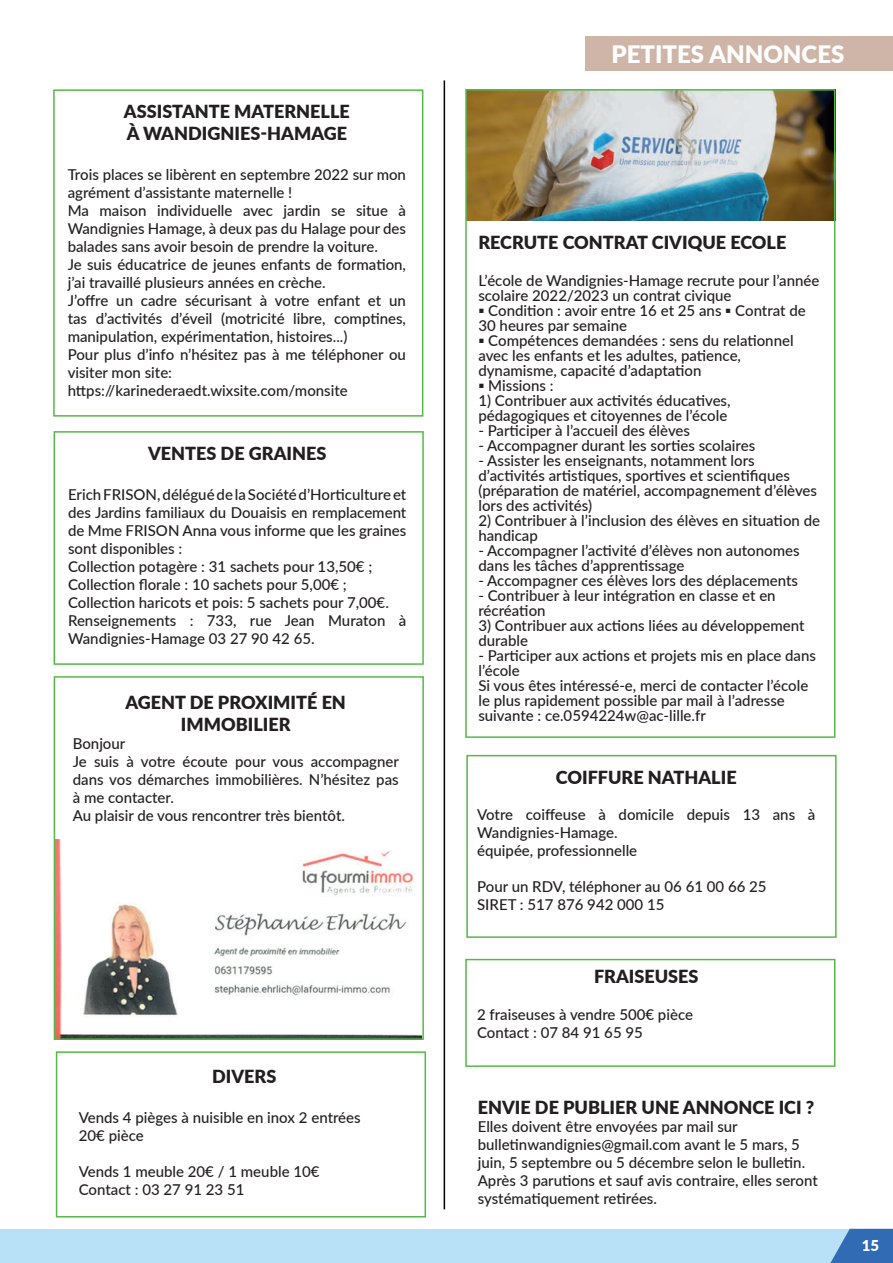
<style>
.page{position:relative;width:893px;height:1263px;background:#fff}
.page>*{position:absolute;margin:0;border:0;box-sizing:border-box;transform-origin:0 0}
.t1{font:900 24px "Lato";color:#fff}
.t2{font:900 18px/21.6px "Lato";color:#231f20}
.t3{font:500 15px/18px "Lato";color:#231f20}
.t4{font:900 15px "Lato";color:#fff}
</style>
<div class="page">
<div style="left:0;top:1228px;width:892px;height:34px;background:#b8e1f7"></div>
<img style="left:468px;top:92px;width:364px;height:129px">
<img style="left:57px;top:839px;width:363px;height:197px">
<div style="left:53px;top:89px;width:370px;height:327px;border:2px solid #56b947"></div>
<div style="left:465px;top:89px;width:370px;height:648px;border:2px solid #56b947"></div>
<div style="left:54px;top:431px;width:369px;height:233px;border:2px solid #56b947"></div>
<div style="left:466px;top:754px;width:370px;height:183px;border:2px solid #56b947"></div>
<div style="left:465px;top:958px;width:370px;height:108px;border:2px solid #56b947"></div>
<div style="left:56px;top:1051px;width:370px;height:166px;border:2px solid #56b947"></div>
<div style="left:54px;top:676px;width:369px;height:363px;border:2px solid #56b947"></div>
<div style="left:585px;top:37px;width:307px;height:34px;background:#cfb5a7"></div>
<hr style="left:443px;top:80px;width:2px;height:1128px;background:#000">
<svg style="left:823px;top:1228px;width:70px;height:35px"></svg>
<p class="t2" style="left:124px;top:100px;width:227px">ASSISTANTE MATERNELLE<br>À WANDIGNIES-HAMAGE</p>
<p class="t3" style="left:68px;top:164px;width:340px">Trois places se libèrent en septembre 2022 sur mon agrément d’assistante maternelle !<br>Ma maison individuelle avec jardin se situe à Wandignies Hamage, à deux pas du Halage pour des balades sans avoir besoin de prendre la voiture.<br>Je suis éducatrice de jeunes enfants de formation, j’ai travaillé plusieurs années en crèche.<br>J’offre un cadre sécurisant à votre enfant et un tas d’activités d’éveil (motricité libre, comptines, manipulation, expérimentation, histoires...)<br>Pour plus d’info n’hésitez pas à me téléphoner ou visiter mon site: https://karinederaedt.wixsite.com/monsite</p>
<p class="t2" style="left:148px;top:442px;width:180px">VENTES DE GRAINES</p>
<p class="t3" style="left:68px;top:484px;width:340px">Erich FRISON, délégué de la Société d’Horticulture et des Jardins familiaux du Douaisis en remplacement de Mme FRISON Anna vous informe que les graines sont disponibles :<br>Collection potagère : 31 sachets pour 13,50€ ; Collection florale : 10 sachets pour 5,00€ ; Collection haricots et pois: 5 sachets pour 7,00€.<br>Renseignements : 733, rue Jean Muraton à Wandignies-Hamage 03 27 90 42 65.</p>
<p class="t2" style="left:125px;top:690px;width:222px;text-align:center">AGENT DE PROXIMITÉ EN<br>IMMOBILIER</p>
<p class="t3" style="left:73px;top:733px;width:327px">Bonjour<br>Je suis à votre écoute pour vous accompagner dans vos démarches immobilières. N’hésitez pas à me contacter.<br>Au plaisir de vous rencontrer très bientôt.</p>
<p class="t2" style="left:212px;top:1064px;width:66px">DIVERS</p>
<p class="t3" style="left:79px;top:1107px;width:283px">Vends 4 pièges à nuisible en inox 2 entrées<br>20€ pièce</p>
<p class="t3" style="left:79px;top:1161px;width:242px">Vends 1 meuble 20€ / 1 meuble 10€<br>Contact : 03 27 91 23 51</p>
<h1 class="t1" style="left:611px;top:36px;width:234px">PETITES ANNONCES</h1>
<p class="t2" style="left:478px;top:231px;width:309px">RECRUTE CONTRAT CIVIQUE ECOLE</p>
<p class="t3" style="left:478px;top:272px;width:342px;line-height:15px">L’école de Wandignies-Hamage recrute pour l’année scolaire 2022/2023 un contrat civique</p>
<p class="t3" style="left:478px;top:302px;width:329px;line-height:15px">▪ Condition : avoir entre 16 et 25 ans ▪ Contrat de<br>30 heures par semaine</p>
<p class="t3" style="left:478px;top:332px;width:316px;line-height:15px">▪ Compétences demandées : sens du relationnel avec les enfants et les adultes, patience, dynamisme, capacité d’adaptation</p>
<p class="t3" style="left:478px;top:376px;width:77px">▪ Missions :</p>
<p class="t3" style="left:478px;top:392px;width:253px;line-height:15px">1) Contribuer aux activités éducatives, pédagogiques et citoyennes de l’école</p>
<p class="t3" style="left:478px;top:421px;width:213px">- Participer à l’accueil des élèves</p>
<p class="t3" style="left:478px;top:436px;width:278px">- Accompagner durant les sorties scolaires</p>
<p class="t3" style="left:478px;top:452px;width:340px;line-height:15px">- Assister les enseignants, notamment lors d’activités artistiques, sportives et scientifiques (préparation de matériel, accompagnement d’élèves lors des activités)</p>
<p class="t3" style="left:478px;top:512px;width:343px;line-height:15px">2) Contribuer à l’inclusion des élèves en situation de handicap</p>
<p class="t3" style="left:478px;top:542px;width:322px;line-height:15px">- Accompagner l’activité d’élèves non autonomes dans les tâches d’apprentissage</p>
<p class="t3" style="left:478px;top:571px;width:321px">- Accompagner ces élèves lors des déplacements</p>
<p class="t3" style="left:478px;top:587px;width:298px;line-height:15px">- Contribuer à leur intégration en classe et en récréation</p>
<p class="t3" style="left:478px;top:617px;width:327px;line-height:15px">3) Contribuer aux actions liées au développement durable</p>
<p class="t3" style="left:478px;top:647px;width:339px;line-height:15px">- Participer aux actions et projets mis en place dans l’école<br>Si vous êtes intéressé-e, merci de contacter l’école le plus rapidement possible par mail à l’adresse suivante : ce.0594224w@ac-lille.fr</p>
<p class="t2" style="left:555px;top:765px;width:182px">COIFFURE NATHALIE</p>
<p class="t3" style="left:477px;top:805px;width:339px">Votre coiffeuse à domicile depuis 13 ans à<br>Wandignies-Hamage.<br>équipée, professionnelle</p>
<p class="t3" style="left:477px;top:877px;width:291px">Pour un RDV, téléphoner au 06 61 00 66 25<br>SIRET : 517 876 942 000 15</p>
<p class="t2" style="left:593px;top:965px;width:106px">FRAISEUSES</p>
<p class="t3" style="left:477px;top:1004px;width:217px">2 fraiseuses à vendre 500€ pièce<br>Contact : 07 84 91 65 95</p>
<p class="t2" style="left:477px;top:1095px;width:338px">ENVIE DE PUBLIER UNE ANNONCE ICI ?</p>
<p class="t3" style="left:477px;top:1116px;width:341px">Elles doivent être envoyées par mail sur bulletinwandignies@gmail.com avant le 5 mars, 5 juin, 5 septembre ou 5 décembre selon le bulletin.<br>Après 3 parutions et sauf avis contraire, elles seront systématiquement retirées.</p>
<p class="t4" style="left:861px;top:1233px;width:19px">15</p>
</div>
